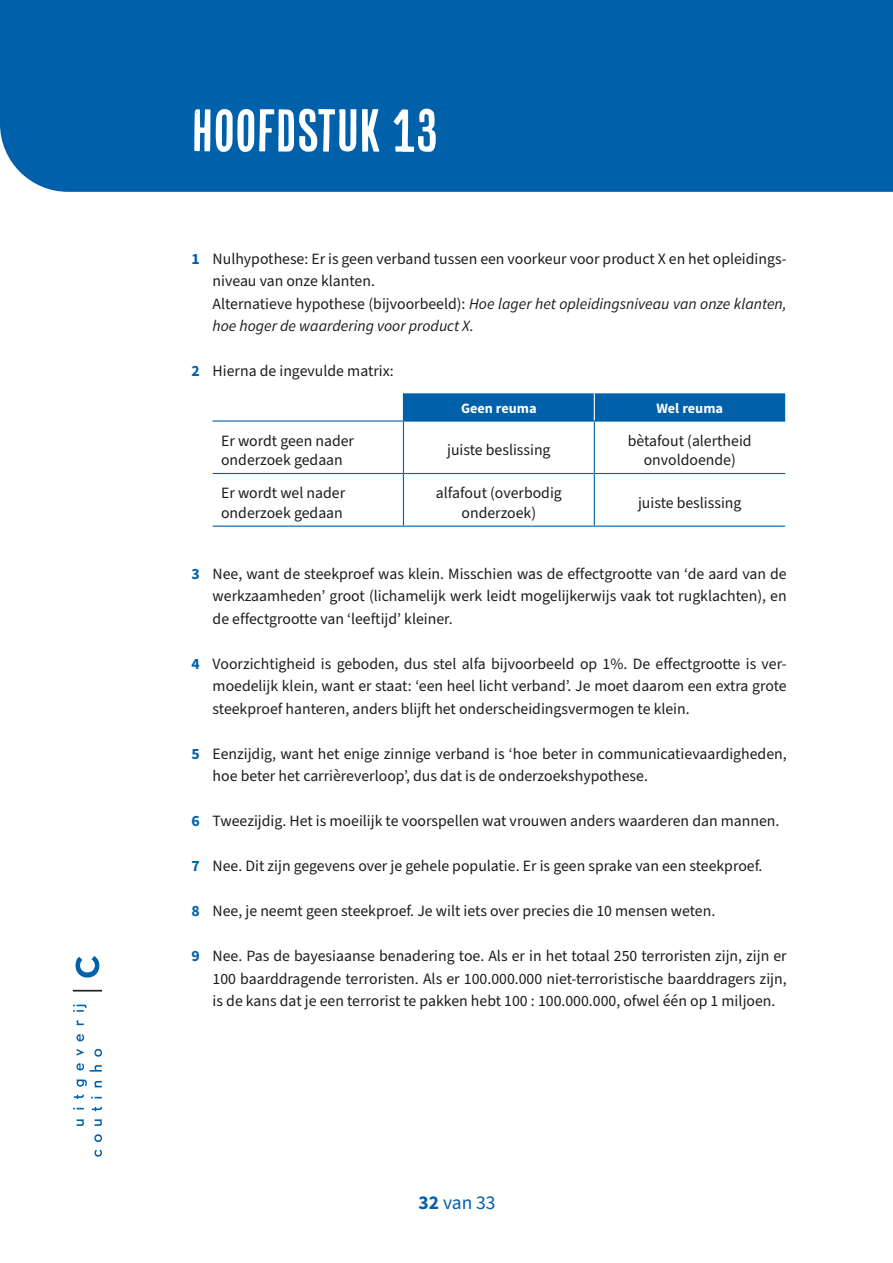
<style>
.page{position:relative;width:893px;height:1263px;background:#fff}
.page>*{position:absolute;margin:0;border:0;box-sizing:border-box;transform-origin:0 0}
.t1{font:60px "Cheap Pine Sans";color:#fff}
.t2{font:19.5px "Source Sans Pro";color:#0060aa}
.t3{font:15.75px/22.5px "Source Sans Pro";color:#1d1d1b}
.t4{font:700 14.25px "Source Sans Pro";color:#fff}
.s1{font-weight:700;color:#0060aa}
.s2{font-style:italic}
.s3{font-weight:700}
</style>
<div class="page">
<svg style="left:77px;top:1119px;width:7px;height:7px"></svg>
<svg style="left:74px;top:1094px;width:10px;height:5px"></svg>
<svg style="left:77px;top:1079px;width:10px;height:7px"></svg>
<svg style="left:76px;top:1063px;width:8px;height:7px"></svg>
<svg style="left:77px;top:1049px;width:7px;height:7px"></svg>
<svg style="left:76px;top:1034px;width:8px;height:7px"></svg>
<svg style="left:77px;top:1020px;width:7px;height:5px"></svg>
<svg style="left:73px;top:1005px;width:14px;height:7px"></svg>
<svg style="left:95px;top:1149px;width:7px;height:8px"></svg>
<svg style="left:94px;top:1134px;width:8px;height:8px"></svg>
<svg style="left:95px;top:1119px;width:7px;height:7px"></svg>
<svg style="left:92px;top:1107px;width:10px;height:4px"></svg>
<svg style="left:94px;top:1081px;width:8px;height:6px"></svg>
<svg style="left:90px;top:1065px;width:12px;height:6px"></svg>
<svg style="left:94px;top:1049px;width:8px;height:8px"></svg>
<svg style="left:73px;top:990px;width:29px;height:1px"></svg>
<svg style="left:76px;top:956px;width:23px;height:21px"></svg>
<div style="left:0;top:0;width:893px;height:192px;background:#0060aa"></div>
<hr style="left:213px;top:420px;width:190px;height:2px;background:#0060aa">
<hr style="left:403px;top:420px;width:191px;height:2px;background:#0060aa">
<hr style="left:403px;top:422px;width:1px;height:51px;background:#0060aa">
<hr style="left:594px;top:420px;width:191px;height:2px;background:#0060aa">
<hr style="left:594px;top:422px;width:1px;height:51px;background:#0060aa">
<hr style="left:213px;top:473px;width:190px;height:1px;background:#0060aa">
<hr style="left:403px;top:473px;width:191px;height:1px;background:#0060aa">
<hr style="left:403px;top:474px;width:1px;height:52px;background:#0060aa">
<hr style="left:594px;top:473px;width:191px;height:1px;background:#0060aa">
<hr style="left:594px;top:474px;width:1px;height:52px;background:#0060aa">
<hr style="left:213px;top:526px;width:190px;height:1px;background:#0060aa">
<hr style="left:403px;top:526px;width:191px;height:1px;background:#0060aa">
<hr style="left:594px;top:526px;width:191px;height:1px;background:#0060aa">
<div style="left:403px;top:393px;width:382px;height:28px;background:#0060aa"></div>
<h1 class="t1" style="left:191px;top:98px;width:249px">HOOFDSTUK 13</h1>
<p class="t3" style="left:213px;top:248px;width:576px;text-indent:-21px"><span class="s1">1</span> Nulhypothese: Er is geen verband tussen een voorkeur voor product X en het opleidings&shy;niveau van onze klanten.<br>Alternatieve hypothese (bijvoorbeeld): <span class="s2">Hoe lager het opleidingsniveau van onze klanten, hoe hoger de waardering voor product X.</span></p>
<p class="t3" style="left:191px;top:360px;width:204px"><span class="s1">2</span> Hierna de ingevulde matrix:</p>
<p class="t4" style="left:461px;top:399px;width:77px">Geen reuma</p>
<p class="t4" style="left:656px;top:399px;width:68px">Wel reuma</p>
<p class="t3" style="left:221px;top:431px;width:134px;line-height:19.5px">Er wordt geen nader onderzoek gedaan</p>
<p class="t3" style="left:447px;top:439px;width:105px">juiste beslissing</p>
<p class="t3" style="left:628px;top:431px;width:125px;line-height:19.5px;text-align:center">bètafout (alertheid onvoldoende)</p>
<p class="t3" style="left:221px;top:484px;width:126px;line-height:19.5px">Er wordt wel nader onderzoek gedaan</p>
<p class="t3" style="left:436px;top:484px;width:127px;line-height:19.5px;text-align:center">alfafout (overbodig onderzoek)</p>
<p class="t3" style="left:638px;top:492px;width:105px">juiste beslissing</p>
<p class="t3" style="left:213px;top:563px;width:576px;text-align:justify;text-indent:-21px"><span class="s1">3</span> Nee, want de steekproef was klein. Misschien was de effectgrootte van ‘de aard van de werkzaamheden’ groot (lichamelijk werk leidt mogelijkerwijs vaak tot rugklachten), en de effectgrootte van ‘leeftijd’ kleiner.</p>
<p class="t3" style="left:213px;top:653px;width:576px;text-align:justify;text-indent:-21px"><span class="s1">4</span> Voorzichtigheid is geboden, dus stel alfa bijvoorbeeld op 1%. De effectgrootte is ver&shy;moedelijk klein, want er staat: ‘een heel licht verband’. Je moet daarom een extra grote steekproef hanteren, anders blijft het onderscheidingsvermogen te klein.</p>
<p class="t3" style="left:213px;top:743px;width:576px;text-indent:-21px"><span class="s1">5</span> Eenzijdig, want het enige zinnige verband is ‘hoe beter in communicatievaardigheden, hoe beter het carrièreverloop’, dus dat is de onderzoekshypothese.</p>
<p class="t3" style="left:191px;top:810px;width:590px"><span class="s1">6</span> Tweezijdig. Het is moeilijk te voorspellen wat vrouwen anders waarderen dan mannen.</p>
<p class="t3" style="left:191px;top:855px;width:573px"><span class="s1">7</span> Nee. Dit zijn gegevens over je gehele populatie. Er is geen sprake van een steekproef.</p>
<p class="t3" style="left:191px;top:900px;width:525px"><span class="s1">8</span> Nee, je neemt geen steekproef. Je wilt iets over precies die 10 mensen weten.</p>
<p class="t3" style="left:213px;top:945px;width:576px;text-align:justify;text-indent:-21px"><span class="s1">9</span> Nee. Pas de bayesiaanse benadering toe. Als er in het totaal 250 terroristen zijn, zijn er 100 baarddragende terroristen. Als er 100.000.000 niet-terroristische baarddragers zijn, is de kans dat je een terrorist te pakken hebt 100 : 100.000.000, ofwel één op 1 miljoen.</p>
<p class="t2" style="left:419px;top:1189px;width:79px"><span class="s3">32</span> van 33</p>
</div>
